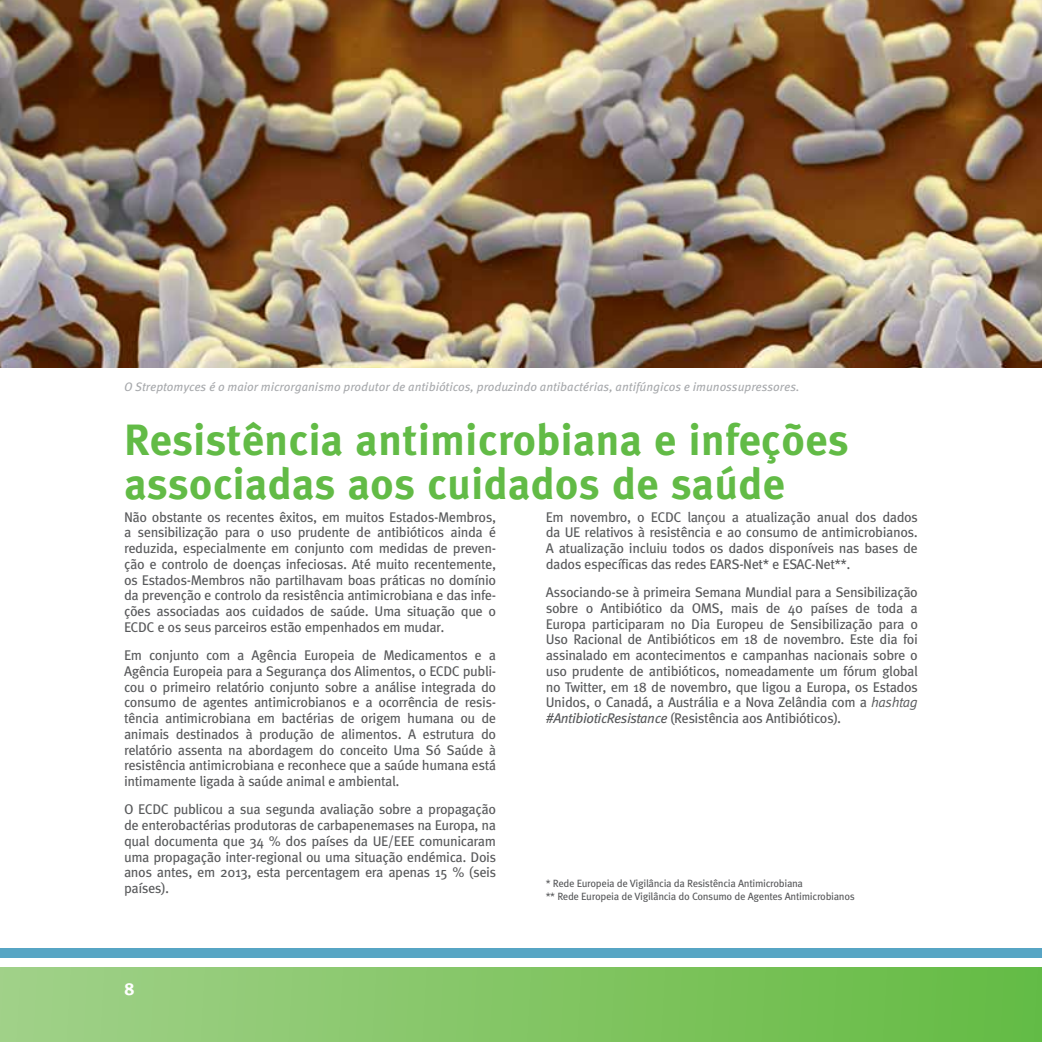
<style>
.page{position:relative;width:1042px;height:1042px;background:#fff}
.page>*{position:absolute;margin:0;border:0;box-sizing:border-box;transform-origin:0 0}
.t1{font:700 43.75px/43.8px "Meta Pro";letter-spacing:-.005em;color:#62bb46}
.t2{font:700 17.5px "Meta Pro";color:#fff}
.t3{font:14px/15.8px "Meta Pro";letter-spacing:-.03em;color:#58595b;text-align:justify}
.t4{font:italic 12.25px "Meta Pro";color:#a7a9ac}
.t5{font:10.5px/12.6px "Meta Pro";letter-spacing:-.03em;color:#58595b}
.s1{font-style:italic}
</style>
<div class="page">
<img style="left:0;top:0;width:1042px;height:367px">
<div style="left:0;top:947px;width:1042px;height:10px;background:#57a5c4"></div>
<div style="left:0;top:967px;width:1042px;height:75px;background:linear-gradient(to right,#a1d188,#64bb43)"></div>
<p class="t4" style="left:124px;top:379px;width:677px">O Streptomyces é o maior microrganismo produtor de antibióticos, produzindo antibactérias, antifúngicos e imunossupressores.</p>
<h1 class="t1" style="left:124px;top:419px;width:726px">Resistência antimicrobiana e infeções associadas aos cuidados de saúde</h1>
<p class="t3" style="left:124px;top:509px;width:374px">Não obstante os recentes êxitos, em muitos Estados-Membros, a sensibilização para o uso prudente de antibióticos ainda é reduzida, especialmente em conjunto com medidas de preven&shy;ção e controlo de doenças infeciosas. Até muito recentemente, os Estados-Membros não partilhavam boas práticas no domínio da prevenção e controlo da resistência antimicrobiana e das infe&shy;ções associadas aos cuidados de saúde. Uma situação que o ECDC e os seus parceiros estão empenhados em mudar.</p>
<p class="t3" style="left:124px;top:648px;width:374px">Em conjunto com a Agência Europeia de Medicamentos e a Agência Europeia para a Segurança dos Alimentos, o ECDC publi&shy;cou o primeiro relatório conjunto sobre a análise integrada do consumo de agentes antimicrobianos e a ocorrência de resis&shy;tência antimicrobiana em bactérias de origem humana ou de animais destinados à produção de alimentos. A estrutura do relatório assenta na abordagem do conceito Uma Só Saúde à resistência antimicrobiana e reconhece que a saúde humana está intimamente ligada à saúde animal e ambiental.</p>
<p class="t3" style="left:124px;top:802px;width:374px">O ECDC publicou a sua segunda avaliação sobre a propagação de enterobactérias produtoras de carbapenemases na Europa, na qual documenta que 34 % dos países da UE/EEE comunicaram uma propagação inter-regional ou uma situação endémica. Dois anos antes, em 2013, esta percentagem era apenas 15 % (seis países).</p>
<p class="t2" style="left:124px;top:977px;width:12px">8</p>
<p class="t3" style="left:546px;top:509px;width:374px">Em novembro, o ECDC lançou a atualização anual dos dados da UE relativos à resistência e ao consumo de antimicrobianos.<br>A atualização incluiu todos os dados disponíveis nas bases de dados específicas das redes EARS-Net* e ESAC-Net**.</p>
<p class="t3" style="left:546px;top:585px;width:374px">Associando-se à primeira Semana Mundial para a Sensibilização sobre o Antibiótico da OMS, mais de 40 países de toda a Europa participaram no Dia Europeu de Sensibilização para o Uso Racional de Antibióticos em 18 de novembro. Este dia foi assinalado em acontecimentos e campanhas nacionais sobre o uso prudente de antibióticos, nomeadamente um fórum global no Twitter, em 18 de novembro, que ligou a Europa, os Estados Unidos, o Canadá, a Austrália e a Nova Zelândia com a <span class="s1">hashtag </span><span class="s1">#AntibioticResistance</span> (Resistência aos Antibióticos).</p>
<p class="t5" style="left:546px;top:878px;width:311px">* Rede Europeia de Vigilância da Resistência Antimicrobiana<br>** Rede Europeia de Vigilância do Consumo de Agentes Antimicrobianos</p>
</div>
